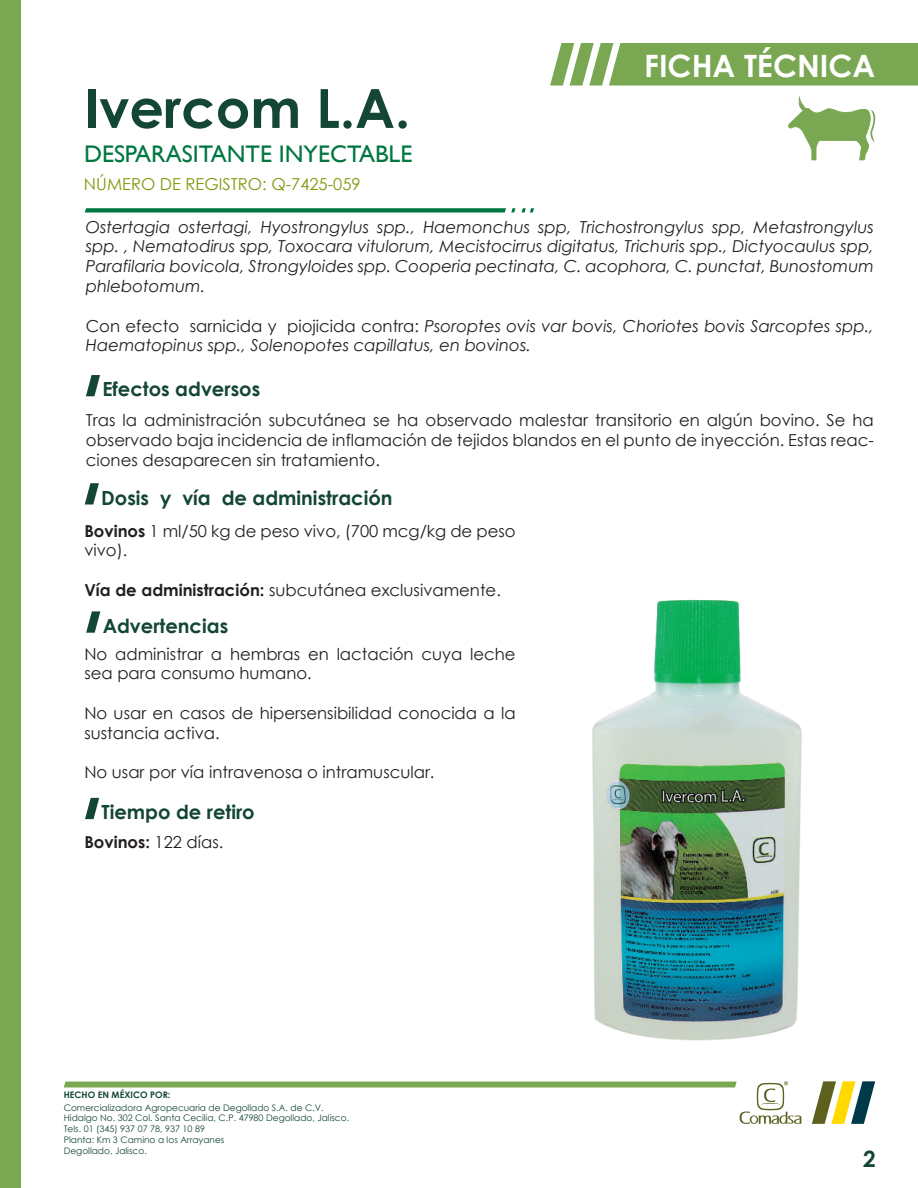
<style>
.page{position:relative;width:918px;height:1188px;background:#fff}
.page>*{position:absolute;margin:0;border:0;box-sizing:border-box;transform-origin:0 0}
.t1{font:700 54px "Century Gothic";color:#144634}
.t2{font:700 30.75px "Century Gothic";color:#fff}
.t3{font:24px "Gill Sans";color:#007740}
.t4{font:700 22.5px "Century Gothic";color:#144634}
.t5{font:700 19.5px "Century Gothic";color:#144634}
.t6{font:16.5px/19.8px "Century Gothic";color:#231f20}
.t7{font:italic 16.5px/19.8px "Century Gothic";color:#231f20;text-align:justify}
.t8{font:16.5px "Century Gothic";color:#81980d}
.t9{font:700 16.5px "Century Gothic";color:#231f20}
.t10{font:9px/10.8px "Century Gothic";color:#144634}
.t11{font:700 9px "Century Gothic";color:#144634}
.s1{font-style:normal}
.s2{font-weight:700}
.s3{font-weight:400}
</style>
<div class="page">
<div style="left:0;top:0;width:21px;height:1188px;background:#7aa752"></div>
<svg style="left:812px;top:1081px;width:63px;height:43px"></svg>
<svg style="left:64px;top:1081px;width:737px;height:43px"></svg>
<svg style="left:550px;top:43px;width:368px;height:43px"></svg>
<svg style="left:85px;top:208px;width:430px;height:5px"></svg>
<svg style="left:522px;top:208px;width:12px;height:5px"></svg>
<svg style="left:86px;top:375px;width:14px;height:21px"></svg>
<svg style="left:85px;top:483px;width:14px;height:22px"></svg>
<svg style="left:86px;top:611px;width:14px;height:22px"></svg>
<svg style="left:85px;top:798px;width:14px;height:21px"></svg>
<svg style="left:788px;top:96px;width:87px;height:64px"></svg>
<img style="left:592px;top:600px;width:210px;height:441px">
<h1 class="t1" style="left:84px;top:67px;width:328px">Ivercom L.A.</h1>
<h3 class="t3" style="left:84px;top:140px;width:330px">DESPARASITANTE INYECTABLE</h3>
<p class="t8" style="left:84px;top:173px;width:278px">NÚMERO DE REGISTRO: Q-7425-059</p>
<h2 class="t2" style="left:644px;top:42px;width:233px">FICHA TÉCNICA</h2>
<p class="t7" style="left:86px;top:216px;width:790px">Ostertagia ostertagi, Hyostrongylus spp., Haemonchus spp, Trichostrongylus spp, Metastrongylus spp. , Nematodirus spp, Toxocara vitulorum, Mecistocirrus digitatus, Trichuris spp., Dictyocaulus spp, Parafilaria bovicola, Strongyloides spp. Cooperia pectinata, C. acophora, C. punctat, Bunostomum phlebotomum.</p>
<p class="t7" style="left:86px;top:315px;width:789px"><span class="s1">Con efecto sarnicida y piojicida contra:</span> Psoroptes ovis var bovis, Choriotes bovis Sarcoptes spp.,<br>Haematopinus spp., Solenopotes capillatus, en bovinos.</p>
<p class="t5" style="left:102px;top:374px;width:159px">Efectos adversos</p>
<p class="t6" style="left:86px;top:410px;width:790px;text-align:justify">Tras la administración subcutánea se ha observado malestar transitorio en algún bovino. Se ha observado baja incidencia de inflamación de tejidos blandos en el punto de inyección. Estas reac&shy;ciones desaparecen sin tratamiento.</p>
<p class="t5" style="left:101px;top:483px;width:293px">Dosis y vía de administración</p>
<p class="t6" style="left:84px;top:520px;width:433px"><span class="s2">Bovinos</span> 1 ml/50 kg de peso vivo, (700 mcg/kg de peso vivo).</p>
<p class="t6" style="left:84px;top:580px;width:418px"><span class="s2">Vía de administración:</span> subcutánea exclusivamente.</p>
<p class="t5" style="left:103px;top:611px;width:127px">Advertencias</p>
<p class="t6" style="left:84px;top:643px;width:433px">No administrar a hembras en lactación cuya leche sea para consumo humano.</p>
<p class="t6" style="left:84px;top:703px;width:433px">No usar en casos de hipersensibilidad conocida a la sustancia activa.</p>
<p class="t6" style="left:84px;top:762px;width:352px">No usar por vía intravenosa o intramuscular.</p>
<p class="t5" style="left:102px;top:797px;width:155px">Tiempo de retiro</p>
<p class="t9" style="left:84px;top:830px;width:141px">Bovinos: <span class="s3">122 días.</span></p>
<p class="t11" style="left:64px;top:1088px;width:108px">HECHO EN MÉXICO POR:</p>
<p class="t10" style="left:64px;top:1102px;width:287px">Comercializadora Agropecuaria de Degollado S.A. de C.V.<br>Hidalgo No. 302 Col. Santa Cecilia, C.P. 47980 Degollado, Jalisco.<br>Tels. 01 (345) 937 07 78, 937 10 89<br>Planta: Km 3 Camino a los Arrayanes<br>Degollado, Jalisco.</p>
<h3 class="t4" style="left:863px;top:1141px;width:14px">2</h3>
</div>
